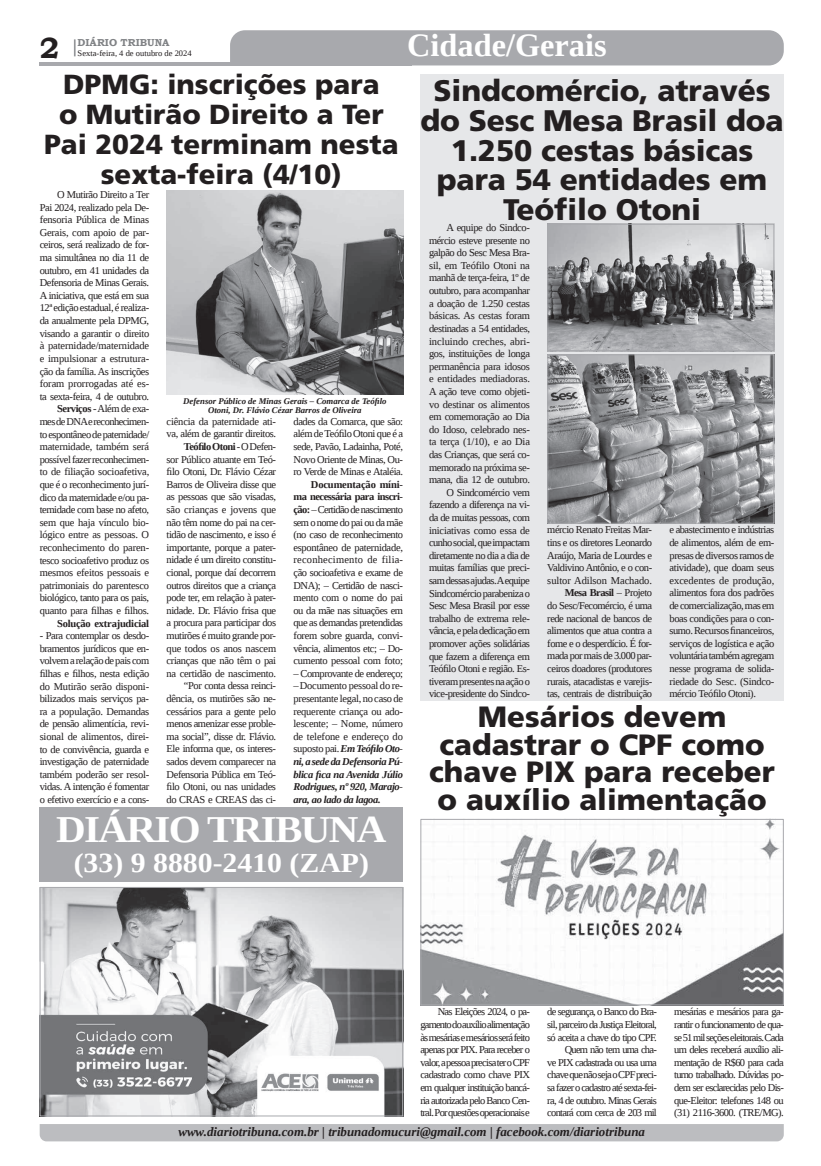
<style>
.page{position:relative;width:821px;height:1166px;background:#fff}
.page>*{position:absolute;margin:0;border:0;box-sizing:border-box;transform-origin:0 0}
.t1{font:700 37.89px "Liberation Serif";letter-spacing:-.04em;color:#fff;scale:1.08 1}
.t2{font:700 32.38px "Liberation Serif";color:#fff}
.t3{font:900 29.75px/29.8px "Frutiger LT Std";letter-spacing:-.005em;color:#231f20;text-align:center}
.t4{font:900 29.31px/27.6px "Frutiger LT Std";color:#231f20;text-align:center}
.t5{font:700 29.31px "Bookman Old Style";color:#231f20}
.t6{font:900 27.56px/29.8px "Frutiger LT Std";color:#231f20;text-align:center}
.t7{font:700 27.47px "Liberation Serif";color:#fff;scale:1.08 1}
.t8{font:italic 700 12.95px "Liberation Serif";color:#231f20}
.t9{font:10.5px/12.6px "Liberation Serif";letter-spacing:-.04em;color:#231f20;text-align:justify}
.t10{font:10.5px/12.6px "Liberation Serif";letter-spacing:-.07em;color:#231f20;text-align:right}
.t11{font:700 10.5px "Liberation Serif";letter-spacing:-.02em;color:#231f20}
.t12{font:700 10.06px "Bookman Old Style";color:#808285}
.t13{font:italic 700 8.75px/9.6px "Liberation Serif";color:#231f20;text-align:center}
.t14{font:8.4px "Liberation Serif";color:#231f20}
.s1{font-weight:700}
.s2{font-weight:700;font-style:italic}
</style>
<div class="page">
<svg style="left:74px;top:39px;width:2px;height:17px"></svg>
<hr style="left:40px;top:62px;width:372px;height:3px;background:#a8a9ad">
<div style="left:230px;top:30px;width:554px;height:35px;background:#a8a9ad"></div>
<div style="left:40px;top:1124px;width:744px;height:17px;background:#bcbdc0"></div>
<div style="left:420px;top:74px;width:364px;height:627px;background:#e6e7e9"></div>
<div style="left:40px;top:807px;width:363px;height:75px;background:#a8a9ad"></div>
<img style="left:42px;top:889px;width:359px;height:225px">
<div style="left:40px;top:887px;width:363px;height:229px;border:1px solid #a8a9ad"></div>
<img style="left:422px;top:821px;width:360px;height:182px">
<div style="left:420px;top:819px;width:364px;height:186px;border:1px solid #a8a9ad"></div>
<img style="left:549px;top:356px;width:223px;height:166px">
<div style="left:547px;top:354px;width:227px;height:170px;border:1px solid #a8a9ad"></div>
<img style="left:549px;top:226px;width:223px;height:123px">
<div style="left:547px;top:224px;width:227px;height:127px;border:1px solid #a8a9ad"></div>
<img style="left:167px;top:191px;width:236px;height:203px">
<h2 class="t2" style="left:407px;top:24px;width:201px">Cidade/Gerais</h2>
<h3 class="t3" style="left:420px;top:76px;width:365px">Sindcomércio, através do Sesc Mesa Brasil doa<br>1.250 cestas básicas para 54 entidades em<br>Teófilo Otoni</h3>
<p class="t9" style="left:429px;top:221px;width:102px;text-align:right">A equipe do Sindco&shy;mércio esteve presente no galpão do Sesc Mesa Bra&shy;sil, em Teófilo Otoni na manhã de terça-feira, 1º de outubro, para acompanhar a doação de 1.250 cestas básicas. As cestas foram destinadas a 54 entidades, incluindo creches, abri&shy;gos, instituições de longa permanência para idosos e entidades mediadoras.<br>A ação teve como objeti&shy;vo destinar os alimentos em comemoração ao Dia do Idoso, celebrado nes&shy;ta terça (1/10), e ao Dia das Crianças, que será co&shy;memorado na próxima se&shy;mana, dia 12 de outubro.<br>O Sindcomércio vem fazendo a diferença na vi&shy;da de muitas pessoas, com iniciativas como essa de cunho social, que impactam diretamente no dia a dia de muitas famílias que preci&shy;sam dessas ajudas. A equipe<br>Sindcomércio parabeniza o<br>Sesc Mesa Brasil por esse trabalho de extrema rele&shy;vância, e pela dedicação em promover ações solidárias que fazem a diferença em<br>Teófilo Otoni e região. Es&shy;tiveram presentes na ação o vice-presidente do Sindco-</p>
<p class="t12" style="left:78px;top:35px;width:93px">DIÁRIO TRIBUNA</p>
<h3 class="t5" style="left:40px;top:27px;width:21px">2</h3>
<p class="t14" style="left:78px;top:48px;width:116px">Sexta-feira, 4 de outubro de 2024</p>
<h3 class="t6" style="left:44px;top:70px;width:356px">DPMG: inscrições para<br>o Mutirão Direito a Ter<br>Pai 2024 terminam nesta sexta-feira (4/10)</h3>
<p class="t9" style="left:40px;top:188px;width:111px;text-align:right">O Mutirão Direito a Ter<br>Pai 2024, realizado pela De&shy;fensoria Pública de Minas<br>Gerais, com apoio de par&shy;ceiros, será realizado de for&shy;ma simultânea no dia 11 de outubro, em 41 unidades da<br>Defensoria de Minas Gerais.<br>A iniciativa, que está em sua<br>12ª edição estadual, é realiza&shy;da anualmente pela DPMG, visando a garantir o direito à paternidade/maternidade e impulsionar a estrutura&shy;ção da família. As inscrições foram prorrogadas até es&shy;ta sexta-feira, 4 de outubro.<br><span class="s1">Serviços</span> - Além de exa&shy;mes de DNA e reconhecimen&shy;to espontâneo de paternidade/ maternidade, também será possível fazer reconhecimen&shy;to de filiação socioafetiva, que é o reconhecimento jurí&shy;dico da maternidade e/ou pa&shy;ternidade com base no afeto, sem que haja vínculo bio&shy;lógico entre as pessoas. O reconhecimento do paren&shy;tesco socioafetivo produz os mesmos efeitos pessoais e patrimoniais do parentesco biológico, tanto para os pais, quanto para filhas e filhos.</p>
<p class="t11" style="left:57px;top:616px;width:94px">Solução extrajudicial</p>
<p class="t9" style="left:40px;top:629px;width:111px">- Para contemplar os desdo&shy;bramentos jurídicos que en&shy;volvem a relação de pais com filhas e filhos, nesta edição do Mutirão serão disponi&shy;bilizados mais serviços pa&shy;ra a população. Demandas de pensão alimentícia, revi&shy;sional de alimentos, direi&shy;to de convivência, guarda e investigação de paternidade também poderão ser resol&shy;vidas. A intenção é fomentar o efetivo exercício e a cons-</p>
<p class="t13" style="left:183px;top:396px;width:205px">Defensor Público de Minas Gerais – Comarca de Teófilo<br>Otoni, Dr. Flávio Cézar Barros de Oliveira</p>
<p class="t9" style="left:167px;top:415px;width:111px;text-align:right">ciência da paternidade ati&shy;va, além de garantir direitos.<br><span class="s1">Teófilo Otoni</span> - O Defen-<br>sor Público atuante em Teó&shy;filo Otoni, Dr. Flávio Cézar<br>Barros de Oliveira disse que as pessoas que são visadas, são crianças e jovens que não têm nome do pai na cer&shy;tidão de nascimento, e isso é importante, porque a pater&shy;nidade é um direito constitu&shy;cional, porque daí decorrem outros direitos que a criança pode ter, em relação à pater&shy;nidade. Dr. Flávio frisa que a procura para participar dos mutirões é muito grande por&shy;que todos os anos nascem crianças que não têm o pai na certidão de nascimento. “Por conta dessa reinci&shy;dência, os mutirões são ne&shy;cessários para a gente pelo menos amenizar esse proble&shy;ma social”, disse dr. Flávio.<br>Ele informa que, os interes&shy;sados devem comparecer na<br>Defensoria Pública em Teó&shy;filo Otoni, ou nas unidades do CRAS e CREAS das ci-</p>
<p class="t9" style="left:294px;top:415px;width:111px">dades da Comarca, que são: além de Teófilo Otoni que é a sede, Pavão, Ladainha, Poté, Novo Oriente de Minas, Ou&shy;ro Verde de Minas e Ataléia.</p>
<p class="t9" style="left:294px;top:478px;width:111px;text-indent:17px"><span class="s1">Documentação míni&shy;ma necessária para inscri&shy;ção:</span> – Certidão de nascimento sem o nome do pai ou da mãe (no caso de reconhecimento espontâneo de paternidade, reconhecimento de filia&shy;ção socioafetiva e exame de DNA); – Certidão de nasci&shy;mento com o nome do pai ou da mãe nas situações em que as demandas pretendidas forem sobre guarda, convi&shy;vência, alimentos etc; – Do&shy;cumento pessoal com foto;</p>
<p class="t9" style="left:294px;top:667px;width:111px">– Comprovante de endereço;</p>
<p class="t9" style="left:294px;top:679px;width:111px">– Documento pessoal do re&shy;presentante legal, no caso de requerente criança ou ado&shy;lescente; – Nome, número de telefone e endereço do suposto pai. <span class="s2">Em Teófilo Oto&shy;ni, a sede da Defensoria Pú&shy;blica fica na Avenida Júlio Rodrigues, nº 920, Marajo&shy;ara, ao lado da lagoa.</span></p>
<p class="t9" style="left:547px;top:523px;width:106px;text-align:right">mércio Renato Freitas Mar&shy;tins e os diretores Leonardo<br>Araújo, Maria de Lourdes e<br>Valdivino Antônio, e o con&shy;sultor Adilson Machado.<br><span class="s1">Mesa Brasil</span> – Projeto<br>do Sesc/Fecomércio, é uma rede nacional de bancos de alimentos que atua contra a fome e o desperdício. É for&shy;mada por mais de 3.000 par&shy;ceiros doadores (produtores rurais, atacadistas e varejis&shy;tas, centrais de distribuição</p>
<p class="t9" style="left:669px;top:523px;width:106px">e abastecimento e indústrias de alimentos, além de em&shy;presas de diversos ramos de atividade), que doam seus excedentes de produção, alimentos fora dos padrões de comercialização, mas em boas condições para o con&shy;sumo. Recursos financeiros, serviços de logística e ação voluntária também agregam nesse programa de solida&shy;riedade do Sesc. (Sindco&shy;mércio Teófilo Otoni).</p>
<h3 class="t4" style="left:429px;top:703px;width:347px">Mesários devem cadastrar o CPF como chave PIX para receber o auxílio alimentação</h3>
<h1 class="t1" style="left:56px;top:804px;width:307px">DIÁRIO TRIBUNA</h1>
<h3 class="t7" style="left:74px;top:844px;width:275px">(33) 9 8880-2410 (ZAP)</h3>
<p class="t9" style="left:420px;top:1005px;width:111px;text-indent:17px">Nas Eleições 2024, o pa&shy;gamento do auxílio alimentação às mesárias e mesários será feito apenas por PIX. Para receber o valor, a pessoa precisa ter o CPF cadastrado como chave PIX em qualquer instituição bancá&shy;ria autorizada pelo Banco Cen&shy;tral. Por questões operacionais e</p>
<p class="t10" style="left:547px;top:1005px;width:111px">de segurança, o Banco do Bra&shy;sil, parceiro da Justiça Eleitoral, só aceita a chave do tipo CPF.<br>Quem não tem uma cha-<br>ve PIX cadastrada ou usa uma chave que não seja o CPF preci&shy;sa fazer o cadastro até sexta-fei&shy;ra, 4 de outubro. Minas Gerais contará com cerca de 203 mil</p>
<p class="t9" style="left:674px;top:1005px;width:111px">mesárias e mesários para ga&shy;rantir o funcionamento de qua&shy;se 51 mil seções eleitorais. Cada um deles receberá auxílio ali&shy;mentação de R$60 para cada turno trabalhado. Dúvidas po&shy;dem ser esclarecidas pelo Dis&shy;que-Eleitor: telefones 148 ou (31) 2116-3600. (TRE/MG).</p>
<p class="t8" style="left:178px;top:1123px;width:468px">www.diariotribuna.com.br | tribunadomucuri@gmail.com | facebook.com/diariotribuna</p>
</div>
